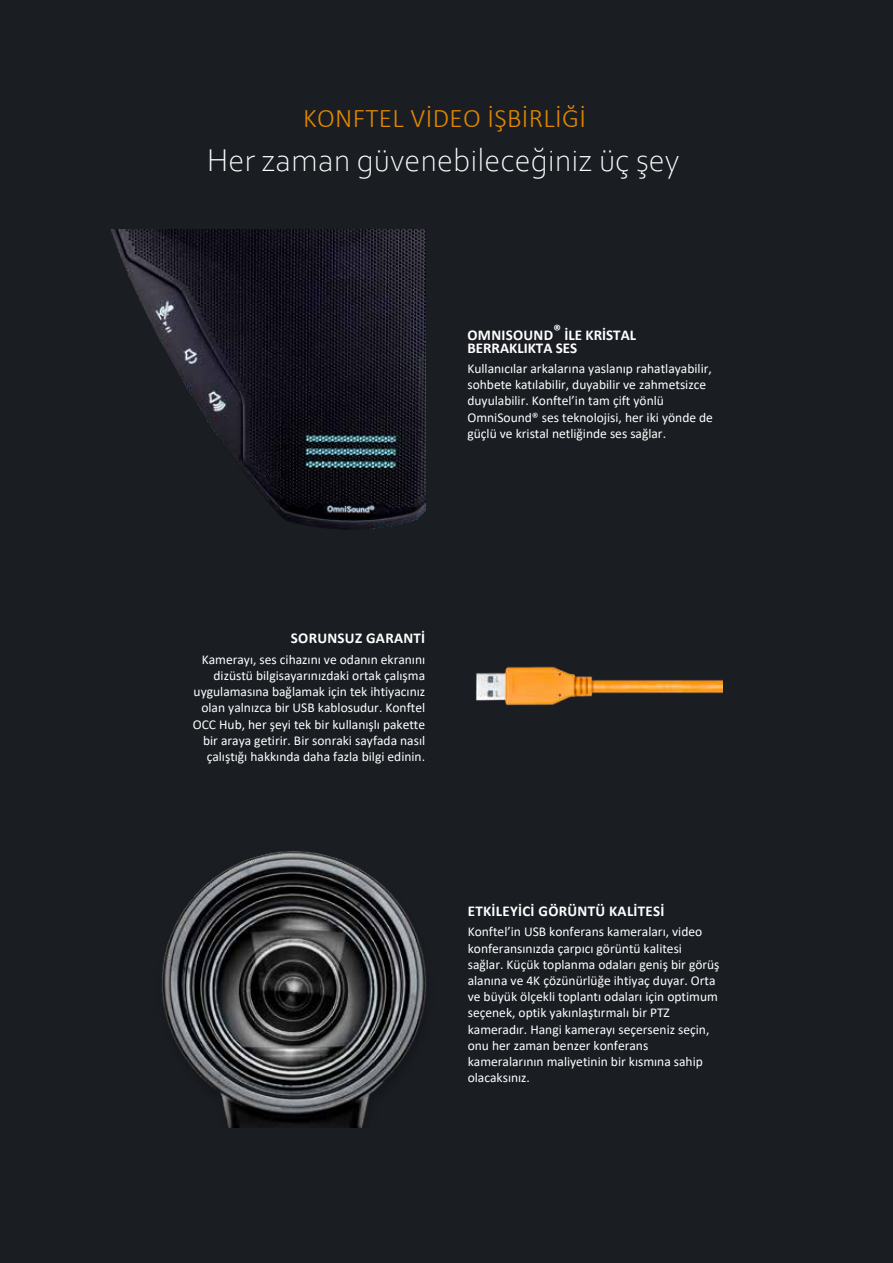
<style>
.page{position:relative;width:893px;height:1263px;background:#1a1d22}
.page>*{position:absolute;margin:0;border:0;box-sizing:border-box;transform-origin:0 0}
.t1{font:300 33px "Corbel";color:#fff}
.t2{font:300 27px "Calibri";letter-spacing:.015em;color:#e18800}
.t3{font:700 15px "Calibri";letter-spacing:.02em;color:#fff}
.t4{font:700 15px/13px "Calibri";color:#fff}
.t5{font:13.5px/16.2px "Calibri";color:#fff}
</style>
<div class="page">
<img style="left:162px;top:851px;width:264px;height:277px">
<img style="left:110px;top:229px;width:315px;height:300px">
<img style="left:476px;top:666px;width:247px;height:40px">
<h2 class="t2" style="left:303px;top:101px;width:285px">KONFTEL VİDEO İŞBİRLİĞİ</h2>
<h1 class="t1" style="left:207px;top:139px;width:474px">Her zaman güvenebileceğiniz üç şey</h1>
<p class="t4" style="left:467px;top:328px;width:170px">OMNISOUND® İLE KRİSTAL<br>BERRAKLIKTA SES</p>
<p class="t5" style="left:467px;top:360px;width:247px">Kullanıcılar arkalarına yaslanıp rahatlayabilir, sohbete katılabilir, duyabilir ve zahmetsizce duyulabilir. Konftel’in tam çift yönlü OmniSound® ses teknolojisi, her iki yönde de güçlü ve kristal netliğinde ses sağlar.</p>
<p class="t3" style="left:291px;top:628px;width:136px">SORUNSUZ GARANTİ</p>
<p class="t5" style="left:193px;top:651px;width:234px;text-align:right">Kamerayı, ses cihazını ve odanın ekranını dizüstü bilgisayarınızdaki ortak çalışma uygulamasına bağlamak için tek ihtiyacınız olan yalnızca bir USB kablosudur. Konftel OCC Hub, her şeyi tek bir kullanışlı pakette bir araya getirir. Bir sonraki sayfada nasıl çalıştığı hakkında daha fazla bilgi edinin.</p>
<p class="t3" style="left:468px;top:900px;width:198px">ETKİLEYİCİ GÖRÜNTÜ KALİTESİ</p>
<p class="t5" style="left:468px;top:923px;width:253px">Konftel’in USB konferans kameraları, video konferansınızda çarpıcı görüntü kalitesi sağlar. Küçük toplanma odaları geniş bir görüş alanına ve 4K çözünürlüğe ihtiyaç duyar. Orta ve büyük ölçekli toplantı odaları için optimum seçenek, optik yakınlaştırmalı bir PTZ kameradır. Hangi kamerayı seçerseniz seçin, onu her zaman benzer konferans kameralarının maliyetinin bir kısmına sahip olacaksınız.</p>
</div>
